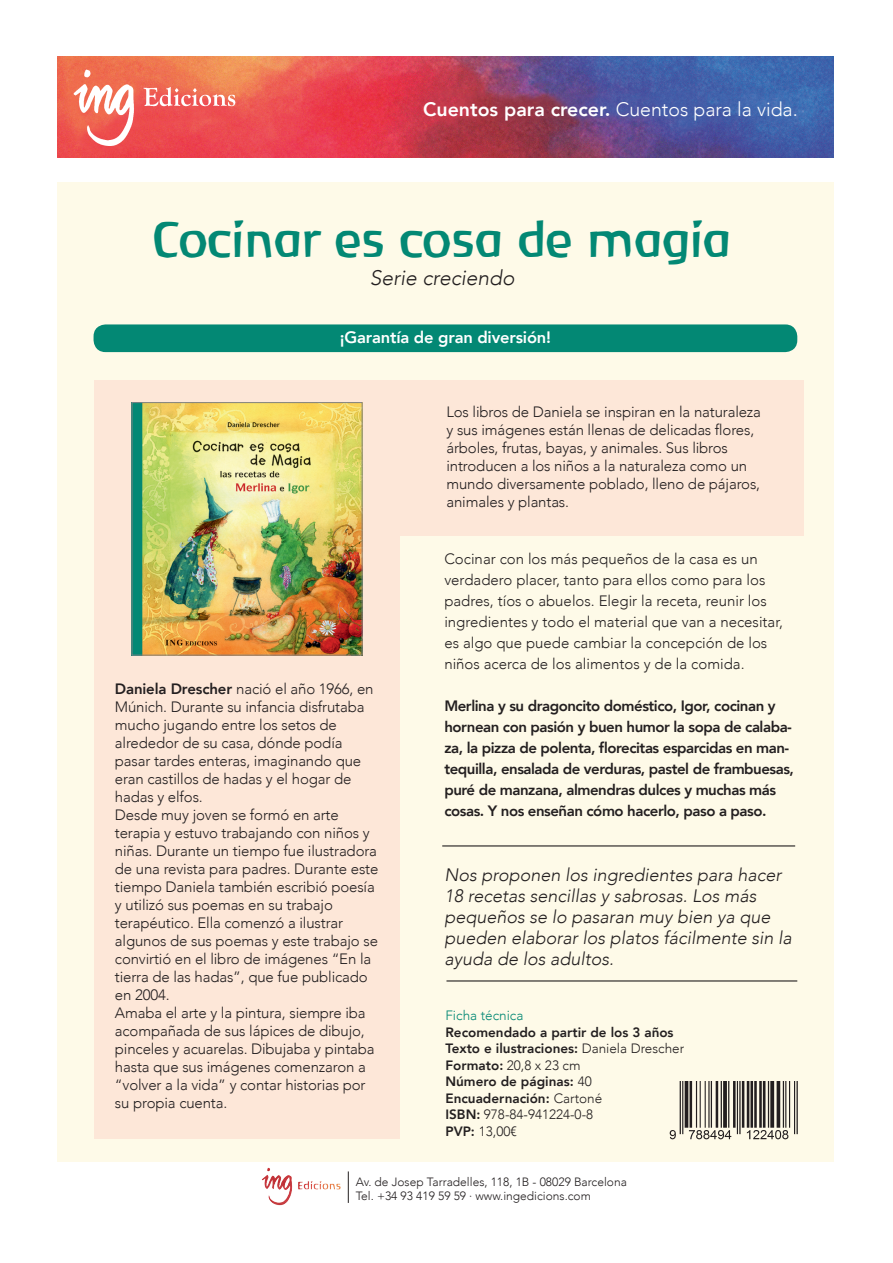
<style>
.page{position:relative;width:893px;height:1263px;background:#fff}
.page>*{position:absolute;margin:0;border:0;box-sizing:border-box;transform-origin:0 0}
.t1{font:48px "Baar Antropos Aidfont";color:#038874}
.t2{font:italic 300 21px "Avenir";color:#231f20}
.t3{font:800 19.5px "Avenir";color:#fff}
.t4{font:italic 300 18px/21px "Avenir";color:#231f20}
.t5{font:800 16.5px "Avenir";letter-spacing:-.01em;color:#fff}
.t6{font:300 15px/18px "Avenir";letter-spacing:-.01em;color:#231f20}
.t7{font:800 15px/21px "Avenir";letter-spacing:-.03em;color:#231f20}
.ESPECIFICACION_ABAJO{font:800 13.5px "Avenir";color:#231f20}
.t8{font:300 13.5px "Avenir";color:#231f20}
.t9{font:300 13.5px "Avenir";color:#038874}
.t10{font:300 12px "Avenir";color:#231f20}
.s1{font-weight:300}
.s2{font-weight:800}
</style>
<div class="page">
<div style="left:57px;top:182px;width:776px;height:979px;background:#fefae8"></div>
<div style="left:94px;top:381px;width:306px;height:758px;background:#fde7d8"></div>
<img style="left:57px;top:57px;width:776px;height:101px">
<img style="left:67px;top:63px;width:171px;height:89px">
<img style="left:134px;top:404px;width:226px;height:249px">
<div style="left:132px;top:402px;width:230px;height:253px;border:1px solid #808285"></div>
<div style="left:94px;top:324px;width:703px;height:28px;background:#038874;border-radius:12px"></div>
<hr style="left:442px;top:845px;width:353px;height:1px;background:#231f20">
<hr style="left:446px;top:980px;width:351px;height:1px;background:#231f20">
<img style="left:669px;top:1082px;width:129px;height:58px">
<img style="left:262px;top:1167px;width:79px;height:39px">
<hr style="left:348px;top:1171px;width:1px;height:32px;background:#231f20">
<div style="left:400px;top:381px;width:404px;height:155px;background:#fde7d8"></div>
<p class="t3" style="left:423px;top:94px;width:376px">Cuentos para crecer. <span class="s1">Cuentos para la vida.</span></p>
<p class="t1" style="left:153px;top:210px;width:580px">Cocinar es cosa de magia</p>
<p class="t2" style="left:370px;top:265px;width:146px">Serie creciendo</p>
<p class="t5" style="left:340px;top:325px;width:213px">¡Garantía de gran diversión!</p>
<p class="t6" style="left:115px;top:680px;width:260px"><span class="s2">Daniela Drescher</span> nació el año 1966, en<br>Múnich. Durante su infancia disfrutaba mucho jugando entre los setos de alrededor de su casa, dónde podía pasar tardes enteras, imaginando que eran castillos de hadas y el hogar de hadas y elfos.</p>
<p class="t6" style="left:115px;top:806px;width:265px">Desde muy joven se formó en arte terapia y estuvo trabajando con niños y niñas. Durante un tiempo fue ilustradora de una revista para padres. Durante este tiempo Daniela también escribió poesía y utilizó sus poemas en su trabajo terapéutico. Ella comenzó a ilustrar algunos de sus poemas y este trabajo se convirtió en el libro de imágenes “En la tierra de las hadas”, que fue publicado en 2004.</p>
<p class="t6" style="left:115px;top:1004px;width:261px">Amaba el arte y la pintura, siempre iba acompañada de sus lápices de dibujo, pinceles y acuarelas. Dibujaba y pintaba hasta que sus imágenes comenzaron a “volver a la vida” y contar historias por su propia cuenta.</p>
<p class="t6" style="left:446px;top:403px;width:316px">Los libros de Daniela se inspiran en la naturaleza y sus imágenes están llenas de delicadas flores, árboles, frutas, bayas, y animales. Sus libros introducen a los niños a la naturaleza como un mundo diversamente poblado, lleno de pájaros, animales y plantas.</p>
<p class="t6" style="left:444px;top:548px;width:340px;line-height:21px">Cocinar con los más pequeños de la casa es un verdadero placer, tanto para ellos como para los padres, tíos o abuelos. Elegir la receta, reunir los ingredientes y todo el material que van a necesitar, es algo que puede cambiar la concepción de los niños acerca de los alimentos y de la comida.</p>
<p class="t7" style="left:444px;top:695px;width:351px">Merlina y su dragoncito doméstico, Igor, cocinan y hornean con pasión y buen humor la sopa de calaba&shy;za, la pizza de polenta, florecitas esparcidas en man&shy;tequilla, ensalada de verduras, pastel de frambuesas, puré de manzana, almendras dulces y muchas más cosas. Y nos enseñan cómo hacerlo, paso a paso.</p>
<p class="t4" style="left:444px;top:864px;width:349px">Nos proponen los ingredientes para hacer 18 recetas sencillas y sabrosas. Los más pequeños se lo pasaran muy bien ya que pueden elaborar los platos fácilmente sin la ayuda de los adultos.</p>
<p class="t9" style="left:445px;top:1008px;width:80px">Ficha técnica</p>
<p class="ESPECIFICACION_ABAJO" style="left:445px;top:1021px;width:230px">Recomendado a partir de los 3 años</p>
<p class="ESPECIFICACION_ABAJO" style="left:445px;top:1038px;width:240px">Texto e ilustraciones: <span class="s1">Daniela Drescher</span></p>
<p class="t8" style="left:445px;top:1057px;width:137px"><span class="s2">Formato:</span> 20,8 x 23 cm</p>
<p class="ESPECIFICACION_ABAJO" style="left:445px;top:1071px;width:148px">Número de páginas: <span class="s1">40</span></p>
<p class="ESPECIFICACION_ABAJO" style="left:445px;top:1087px;width:158px">Encuadernación: <span class="s1">Cartoné</span></p>
<p class="t8" style="left:445px;top:1107px;width:149px"><span class="s2">ISBN:</span> 978-84-941224-0-8</p>
<p class="t8" style="left:445px;top:1123px;width:73px"><span class="s2">PVP:</span> 13,00€</p>
<p class="t10" style="left:356px;top:1175px;width:273px">Av. de Josep Tarradelles, 118, 1B - 08029 Barcelona</p>
<p class="t10" style="left:356px;top:1189px;width:237px">Tel. +34 93 419 59 59 · www.ingedicions.com</p>
</div>
